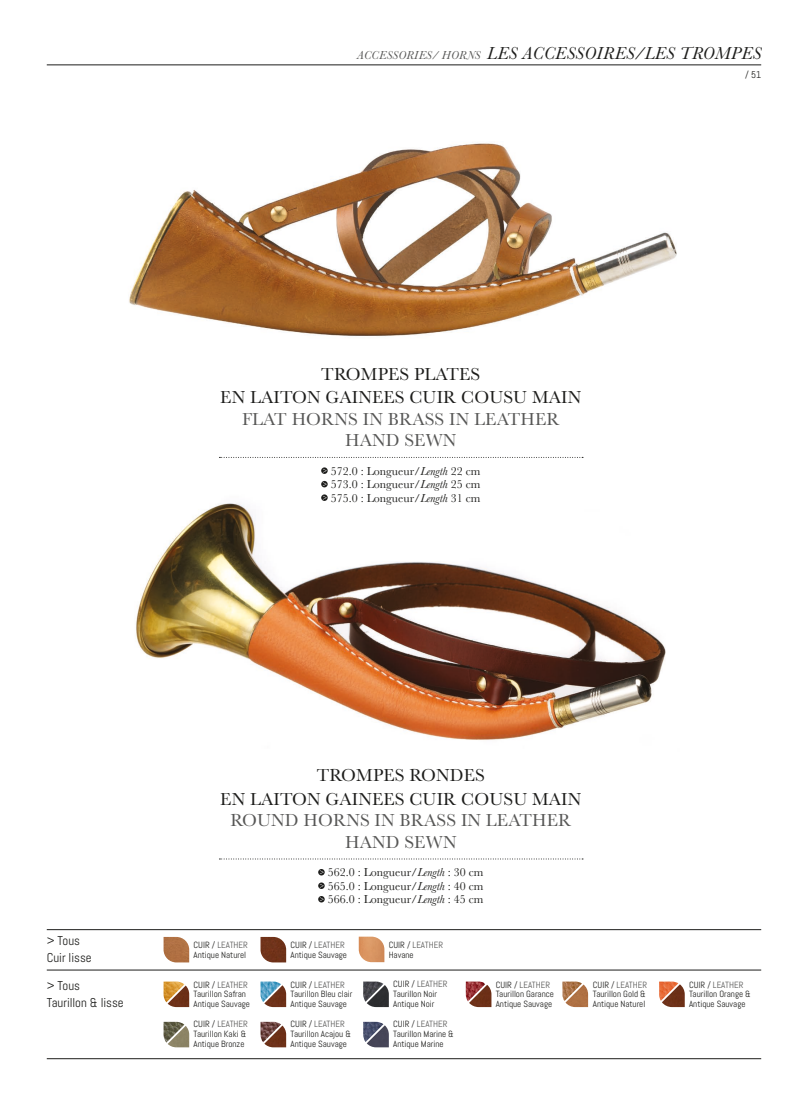
<style>
.page{position:relative;width:808px;height:1106px;background:#fff}
.page>*{position:absolute;margin:0;border:0;box-sizing:border-box;transform-origin:0 0}
.t1{font:18px/23.1px "Baskerville";letter-spacing:.01em;color:#1d1d1b;text-align:center}
.t2{font:18px/21.6px "Baskerville";letter-spacing:.01em;color:#575756;text-align:center}
.t3{font:italic 18px "Baskerville";letter-spacing:.02em;color:#1d1d1b}
.t4{font:12.75px/16.5px "Abel";color:#1d1d1b}
.t5{font:12px/13.5px "Baskerville";color:#1d1d1b;text-align:justify}
.t6{font:9.75px "Abel";color:#1d1d1b}
.t7{font:9px/9.8px "Abel";color:#1d1d1b}
.s1{font-size:12px;color:#575756}
.s2{font-style:italic}
.s3{color:#575756}
</style>
<div class="page">
<img style="left:129px;top:143px;width:548px;height:193px">
<img style="left:136px;top:495px;width:530px;height:245px">
<svg style="left:219px;top:457px;width:364px;height:1px"></svg>
<svg style="left:321px;top:467px;width:7px;height:7px"></svg>
<svg style="left:323px;top:468px;width:4px;height:4px"></svg>
<svg style="left:321px;top:481px;width:7px;height:6px"></svg>
<svg style="left:321px;top:494px;width:7px;height:7px"></svg>
<svg style="left:323px;top:495px;width:4px;height:4px"></svg>
<svg style="left:219px;top:858px;width:364px;height:1px"></svg>
<svg style="left:318px;top:869px;width:7px;height:6px"></svg>
<svg style="left:320px;top:870px;width:4px;height:4px"></svg>
<svg style="left:318px;top:882px;width:7px;height:7px"></svg>
<svg style="left:320px;top:883px;width:4px;height:4px"></svg>
<svg style="left:318px;top:896px;width:7px;height:6px"></svg>
<svg style="left:320px;top:897px;width:4px;height:4px"></svg>
<hr style="left:47px;top:1058px;width:714px;height:1px;background:#1d1d1b">
<img style="left:164px;top:981px;width:20px;height:21px">
<img style="left:168px;top:985px;width:21px;height:22px">
<img style="left:164px;top:1021px;width:20px;height:21px">
<img style="left:168px;top:1025px;width:21px;height:22px">
<img style="left:260px;top:981px;width:21px;height:21px">
<img style="left:264px;top:985px;width:22px;height:22px">
<img style="left:260px;top:1021px;width:21px;height:21px">
<img style="left:264px;top:1025px;width:22px;height:22px">
<img style="left:363px;top:981px;width:20px;height:20px">
<img style="left:367px;top:985px;width:22px;height:22px">
<img style="left:363px;top:1021px;width:20px;height:21px">
<img style="left:367px;top:1025px;width:22px;height:22px">
<img style="left:466px;top:981px;width:19px;height:20px">
<img style="left:469px;top:984px;width:22px;height:23px">
<img style="left:562px;top:981px;width:20px;height:20px">
<img style="left:565px;top:984px;width:23px;height:23px">
<img style="left:659px;top:981px;width:19px;height:19px">
<img style="left:662px;top:984px;width:23px;height:23px">
<hr style="left:47px;top:65px;width:714px;height:1px;background:#1d1d1b">
<hr style="left:47px;top:929px;width:714px;height:1px;background:#1d1d1b">
<hr style="left:47px;top:969px;width:714px;height:1px;background:#1d1d1b">
<img style="left:164px;top:937px;width:25px;height:25px">
<img style="left:260px;top:937px;width:26px;height:25px">
<img style="left:359px;top:936px;width:25px;height:26px">
<h1 class="t3" style="left:357px;top:41px;width:405px"><span class="s1">ACCESSORIES/ HORNS</span> LES ACCESSOIRES/LES TROMPES</h1>
<p class="t6" style="left:745px;top:68px;width:18px">/ 51</p>
<h1 class="t1" style="left:220px;top:363px;width:362px">TROMPES PLATES<br>EN LAITON GAINEES CUIR COUSU MAIN</h1>
<h1 class="t2" style="left:242px;top:408px;width:319px">FLAT HORNS IN BRASS IN LEATHER<br>HAND SEWN</h1>
<h3 class="t5" style="left:331px;top:464px;width:151px">572.0 : Longueur/<span class="s2">Length</span> 22 cm 573.0 : Longueur/<span class="s2">Length</span> 25 cm 575.0 : Longueur/<span class="s2">Length</span> 31 cm</h3>
<h1 class="t1" style="left:220px;top:764px;width:362px">TROMPES RONDES<br>EN LAITON GAINEES CUIR COUSU MAIN</h1>
<h1 class="t2" style="left:230px;top:809px;width:342px">ROUND HORNS IN BRASS IN LEATHER<br>HAND SEWN</h1>
<h3 class="t5" style="left:328px;top:865px;width:157px">562.0 : Longueur/<span class="s2">Length</span> : 30 cm 565.0 : Longueur/<span class="s2">Length</span> : 40 cm 566.0 : Longueur/<span class="s2">Length</span> : 45 cm</h3>
<h2 class="t4" style="left:47px;top:932px;width:46px">&gt; Tous<br>Cuir lisse</h2>
<p class="t7" style="left:194px;top:940px;width:56px">CUIR / <span class="s3">LEATHER<br></span>Antique Naturel</p>
<p class="t7" style="left:290px;top:940px;width:58px">CUIR / <span class="s3">LEATHER<br></span>Antique Sauvage</p>
<p class="t7" style="left:389px;top:940px;width:56px">CUIR / <span class="s3">LEATHER<br></span>Havane</p>
<p class="t7" style="left:194px;top:979px;width:58px">CUIR / <span class="s3">LEATHER<br></span>Taurillon Safran<br>Antique Sauvage</p>
<p class="t7" style="left:194px;top:1019px;width:56px">CUIR / <span class="s3">LEATHER<br></span>Taurillon Kaki &amp;<br>Antique Bronze</p>
<h2 class="t4" style="left:47px;top:977px;width:78px">&gt; Tous<br>Taurillon &amp; lisse</h2>
<p class="t7" style="left:290px;top:979px;width:63px">CUIR / <span class="s3">LEATHER<br></span>Taurillon Bleu clair<br>Antique Sauvage</p>
<p class="t7" style="left:290px;top:1019px;width:62px">CUIR / <span class="s3">LEATHER<br></span>Taurillon Acajou &amp;<br>Antique Sauvage</p>
<p class="t7" style="left:393px;top:979px;width:56px">CUIR / <span class="s3">LEATHER<br></span>Taurillon Noir<br>Antique Noir</p>
<p class="t7" style="left:393px;top:1019px;width:62px">CUIR / <span class="s3">LEATHER<br></span>Taurillon Marine &amp;<br>Antique Marine</p>
<p class="t7" style="left:496px;top:979px;width:60px">CUIR / <span class="s3">LEATHER<br></span>Taurillon Garance<br>Antique Sauvage</p>
<p class="t7" style="left:593px;top:979px;width:56px">CUIR / <span class="s3">LEATHER<br></span>Taurillon Gold &amp;<br>Antique Naturel</p>
<p class="t7" style="left:689px;top:979px;width:63px">CUIR / <span class="s3">LEATHER<br></span>Taurillon Orange &amp;<br>Antique Sauvage</p>
</div>
